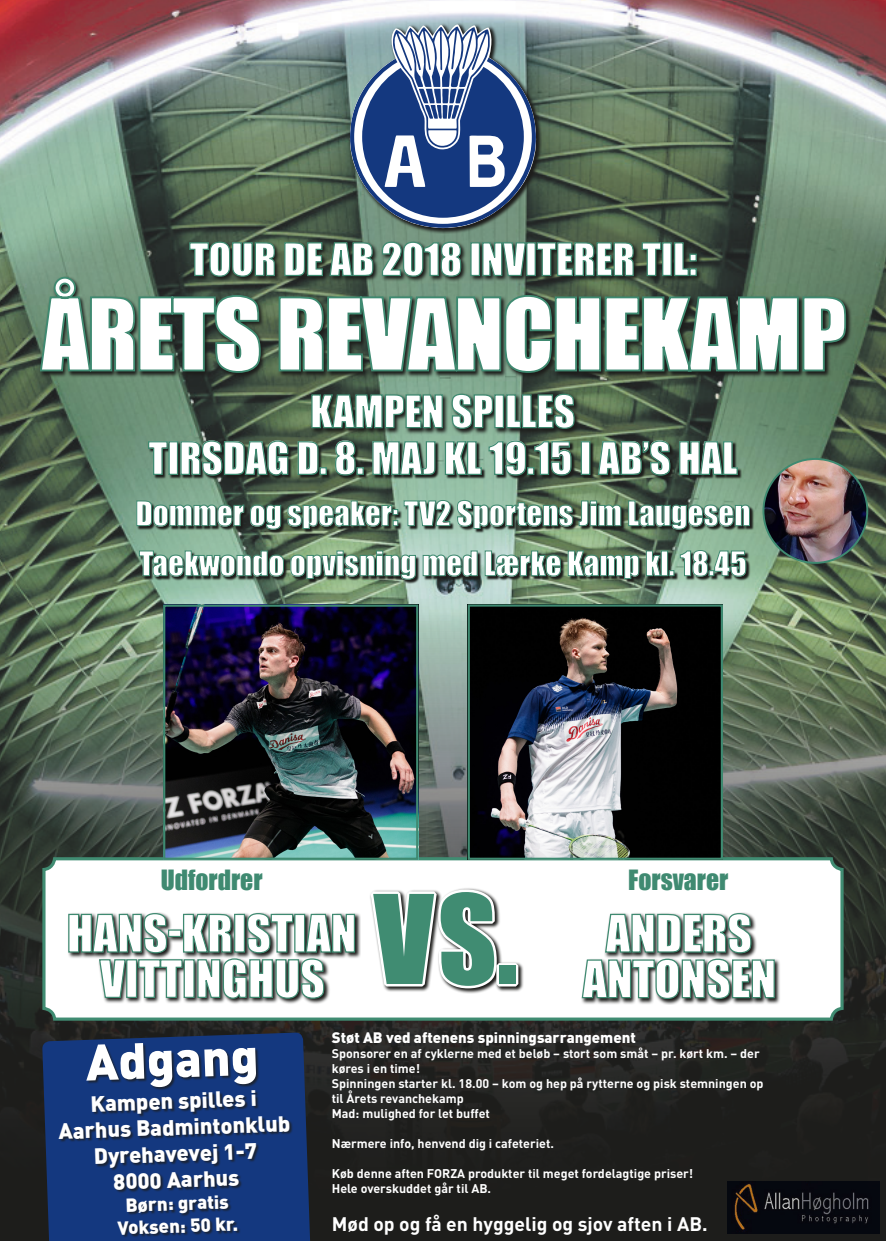
<style>
.page{position:relative;width:886px;height:1241px;background:#fff}
.page>*{position:absolute;margin:0;border:0;box-sizing:border-box;transform-origin:0 0}
.t1{font:113.88px "Impact";color:#408c72}
.t2{font:900 50px "DINOT";color:#fff}
.t3{font:41.25px "Impact";color:#fff}
.t4{font:31.25px/50px "Impact";color:#fff}
.t5{font:25.62px "Impact";color:#3f8a71}
.t6{font:900 21.88px/26.2px "DINOT";color:#fff;text-align:center}
.t7{font:700 19.38px "DINOT";color:#fff}
.t8{font:900 18.75px/22.5px "DINOT";color:#fff;text-align:center}
.t9{font:900 15px "DINOT";color:#fff}
.t10{font:700 12.5px/15px "DINOT";color:#fff}
</style>
<div class="page">
<img style="left:0;top:0;width:886px;height:1240px">
<svg style="left:348px;top:23px;width:194px;height:211px;background:#657d6f"></svg>
<svg style="left:346px;top:24px;width:194px;height:204px"></svg>
<svg style="left:42px;top:1032px;width:269px;height:208px;background:#173162"></svg>
<img style="left:728px;top:1181px;width:151px;height:51px">
<div style="left:44px;top:858px;width:798px;height:160px;background:#fff;border-radius:11px"></div>
<div style="left:42px;top:857px;width:801px;height:163px;border:3px solid #408c72;border-radius:11px"></div>
<svg style="left:500px;top:949px;width:24px;height:43px"></svg>
<svg style="left:367px;top:888px;width:133px;height:140px"></svg>
<div style="left:496px;top:962px;width:22px;height:24px;border:5px solid #fff"></div>
<img style="left:166px;top:607px;width:249px;height:249px">
<div style="left:163px;top:604px;width:255px;height:255px;border:2px solid #3f8a71"></div>
<img style="left:471px;top:607px;width:249px;height:249px">
<div style="left:468px;top:604px;width:255px;height:255px;border:2px solid #3f8a71"></div>
<div style="left:59px;top:1042px;width:234px;height:196px;background:#1d1d1b;opacity:.75"></div>
<svg style="left:575px;top:392px;width:6px;height:43px"></svg>
<svg style="left:39px;top:276px;width:813px;height:103px;background:#4e6451"></svg>
<svg style="left:39px;top:276px;width:808px;height:98px"></svg>
<svg style="left:189px;top:238px;width:508px;height:45px"></svg>
<svg style="left:137px;top:500px;width:617px;height:84px;background:#7c9a81"></svg>
<svg style="left:136px;top:499px;width:486px;height:32px;background:#455f4f"></svg>
<svg style="left:628px;top:500px;width:122px;height:30px;background:#3d5749"></svg>
<svg style="left:138px;top:550px;width:146px;height:28px;background:#405b4e"></svg>
<svg style="left:290px;top:550px;width:126px;height:30px;background:#45604e"></svg>
<svg style="left:422px;top:550px;width:56px;height:27px;background:#526f63"></svg>
<svg style="left:484px;top:550px;width:77px;height:27px;background:#486355"></svg>
<svg style="left:567px;top:549px;width:94px;height:30px;background:#3d5544"></svg>
<div style="left:661px;top:550px;width:7px;height:26px;border:1px solid #3f8a71"></div>
<svg style="left:669px;top:549px;width:78px;height:28px;background:#527160"></svg>
<img style="left:763px;top:459px;width:104px;height:103px;border-radius:52px">
<div style="left:762px;top:458px;width:106px;height:105px;border:2px solid #3f8a71;border-radius:50%"></div>
<svg style="left:581px;top:959px;width:199px;height:45px"></svg>
<svg style="left:581px;top:912px;width:194px;height:87px"></svg>
<svg style="left:356px;top:913px;width:5px;height:45px"></svg>
<div style="left:98px;top:957px;width:232px;height:47px;background:#f9f9f9"></div>
<svg style="left:68px;top:912px;width:288px;height:91px"></svg>
<svg style="left:149px;top:441px;width:593px;height:39px;background:#4a5c4b"></svg>
<svg style="left:147px;top:440px;width:21px;height:35px"></svg>
<div style="left:168px;top:441px;width:10px;height:34px;border:1px solid #3f8a71"></div>
<svg style="left:180px;top:437px;width:109px;height:39px;background:#2f443a"></svg>
<svg style="left:297px;top:387px;width:278px;height:89px"></svg>
<div style="left:581px;top:441px;width:9px;height:34px;border:1px solid #3f8a71"></div>
<svg style="left:597px;top:437px;width:74px;height:39px;background:#32473a"></svg>
<svg style="left:678px;top:437px;width:60px;height:38px;background:#334a3f"></svg>
<h3 class="t3" style="left:148px;top:426px;width:591px">TIRSDAG D. 8. MAJ KL 19.15 I AB’S HAL</h3>
<h3 class="t4" style="left:135px;top:487px;width:616px">Dommer og speaker: TV2 Sportens Jim Laugesen<br>Taekwondo opvisning med Lærke Kamp kl. 18.45</h3>
<h3 class="t5" style="left:161px;top:859px;width:103px">Udfordrer</h3>
<h3 class="t5" style="left:628px;top:859px;width:102px">Forsvarer</h3>
<h1 class="t1" style="left:374px;top:850px;width:146px">VS.</h1>
<h2 class="t2" style="left:84px;top:1028px;width:174px;rotate:-2deg">Adgang</h2>
<h3 class="t6" style="left:57px;top:1090px;width:233px;rotate:-2deg">Kampen spilles i<br>Aarhus Badmintonklub<br>Dyrehavevej 1-7<br>8000 Aarhus</h3>
<h3 class="t8" style="left:117px;top:1193px;width:122px;rotate:-2deg">Børn: gratis<br>Voksen: 50 kr.</h3>
<p class="t9" style="left:332px;top:1026px;width:306px">Støt AB ved aftenens spinningsarrangement</p>
<p class="t10" style="left:332px;top:1045px;width:433px">Sponsorer en af cyklerne med et beløb – stort som småt – pr. kørt km. – der køres i en time!<br>Spinningen starter kl. 18.00 – kom og hep på rytterne og pisk stemningen op til Årets revanchekamp<br>Mad: mulighed for let buffet</p>
<p class="t10" style="left:332px;top:1135px;width:224px">Nærmere info, henvend dig i cafeteriet.</p>
<p class="t10" style="left:332px;top:1165px;width:363px">Køb denne aften FORZA produkter til meget fordelagtige priser!<br>Hele overskuddet går til AB.</p>
<h3 class="t7" style="left:332px;top:1211px;width:377px">Mød op og få en hyggelig og sjov aften i AB.</h3>
</div>
